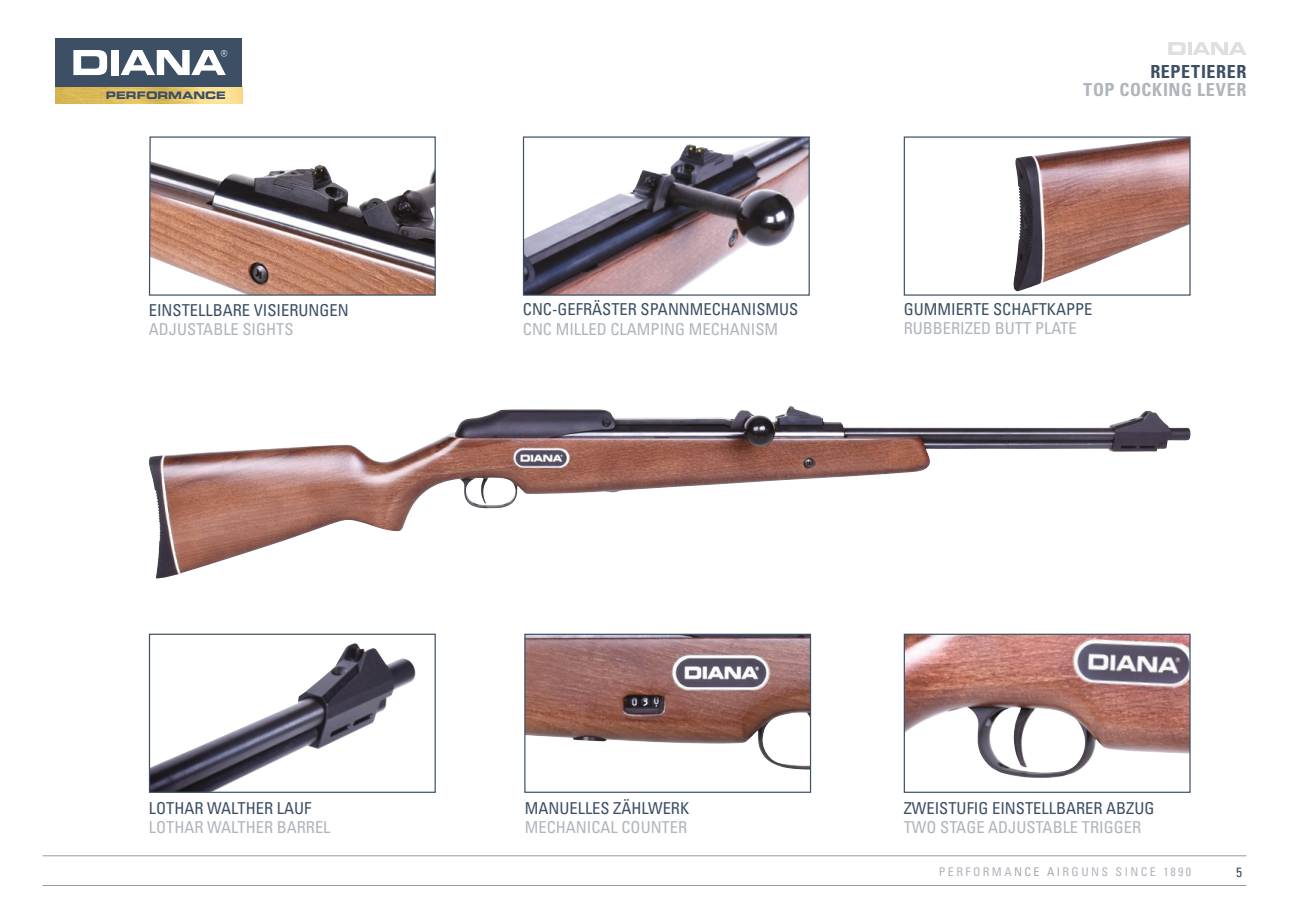
<style>
.page{position:relative;width:1289px;height:919px;background:#fff}
.page>*{position:absolute;margin:0;border:0;box-sizing:border-box;transform-origin:0 0}
.t1{font:700 condensed 18px "Univers";letter-spacing:.035em;color:#afb5bc}
.t2{font:700 condensed 18px "Univers";letter-spacing:.035em;color:#3c4f64}
.t3{font:condensed 16.35px "Univers";color:#3c4f64}
.t4{font:condensed 16.35px "Univers";color:#afb5bc}
.t5{font:condensed 13.5px "Univers";color:#3c4f64}
.t6{font:condensed 12px "Univers";letter-spacing:.2em;color:#afb5bc}
.t7{font:10.35px "Eurostile Bold Extended Two";color:#3c4f64}
.s1{color:#aba9a9}
</style>
<div class="page">
<svg style="left:148px;top:136px;width:288px;height:160px"></svg>
<img style="left:1013px;top:138px;width:175px;height:153px">
<img style="left:525px;top:138px;width:282px;height:155px">
<div style="left:523px;top:136px;width:286px;height:159px;border:1px solid #3c4f64"></div>
<img style="left:526px;top:635px;width:283px;height:134px">
<div style="left:524px;top:633px;width:287px;height:159px;border:1px solid #3c4f64"></div>
<img style="left:151px;top:643px;width:265px;height:147px">
<div style="left:149px;top:633px;width:287px;height:159px;border:1px solid #3c4f64"></div>
<img style="left:905px;top:635px;width:283px;height:143px">
<div style="left:903px;top:633px;width:287px;height:159px;border:1px solid #3c4f64"></div>
<img style="left:149px;top:408px;width:963px;height:171px">
<img style="left:55px;top:87px;width:187px;height:16px">
<div style="left:55px;top:38px;width:187px;height:49px;background:#3c4f64"></div>
<div style="left:111px;top:50px;width:8px;height:25px;background:#fff"></div>
<svg style="left:73px;top:50px;width:34px;height:25px"></svg>
<svg style="left:121px;top:50px;width:106px;height:25px"></svg>
<svg style="left:1168px;top:42px;width:17px;height:13px"></svg>
<svg style="left:1188px;top:42px;width:3px;height:13px"></svg>
<svg style="left:1193px;top:42px;width:53px;height:13px"></svg>
<hr style="left:43px;top:855px;width:1203px;height:1px;background:#969aa8">
<hr style="left:43px;top:885px;width:1203px;height:1px;background:#969aa8">
<p class="t2" style="left:1150px;top:61px;width:98px">REPETIERER</p>
<p class="t7" style="left:106px;top:87px;width:122px">PERFORMANCE</p>
<p class="t1" style="left:1083px;top:79px;width:165px">TOP COCKING LEVER</p>
<p class="t3" style="left:149px;top:299px;width:201px">EINSTELLBARE VISIERUNGEN</p>
<p class="t4" style="left:149px;top:319px;width:146px">ADJUSTABLE SIGHTS</p>
<p class="t3" style="left:523px;top:299px;width:277px">CNC-GEFRÄSTER SPANNMECHANISMUS</p>
<p class="t4" style="left:523px;top:319px;width:257px">CNC MILLED CLAMPING MECHANISM</p>
<p class="t3" style="left:903px;top:298px;width:190px">GUMMIERTE SCHAFTKAPPE</p>
<p class="t4" style="left:903px;top:318px;width:174px">RUBBERIZED BUTT PLATE</p>
<p class="t3" style="left:149px;top:797px;width:164px">LOTHAR WALTHER LAUF</p>
<p class="t4" style="left:149px;top:817px;width:183px">LOTHAR WALTHER BARREL</p>
<p class="t3" style="left:525px;top:797px;width:166px">MANUELLES ZÄHLWERK</p>
<p class="t4" style="left:525px;top:817px;width:164px">MECHANICAL COUNTER</p>
<p class="t3" style="left:903px;top:797px;width:252px">ZWEISTUFIG EINSTELLBARER ABZUG</p>
<p class="t4" style="left:903px;top:817px;width:239px">TWO STAGE ADJUSTABLE TRIGGER</p>
<p class="t6" style="left:938px;top:864px;width:254px">PERFORMA<span class="s1">NCE AI</span>RGUNS SINCE 1890</p>
<p class="t5" style="left:1236px;top:863px;width:7px">5</p>
</div>
